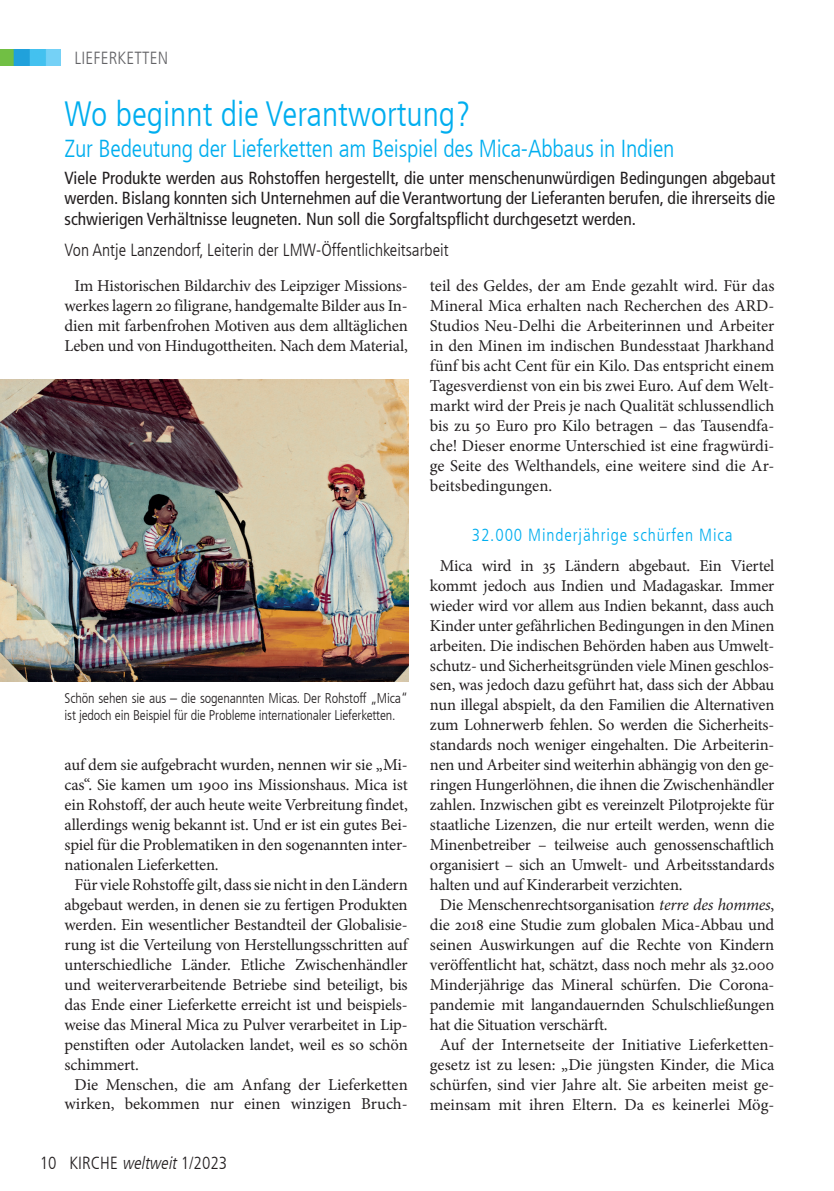
<style>
.page{position:relative;width:834px;height:1191px;background:#fff}
.page>*{position:absolute;margin:0;border:0;box-sizing:border-box;transform-origin:0 0}
.t1{font:300 condensed 35px "Frutiger LT";color:#00aeef}
.t2{font:300 condensed 24.5px "Frutiger LT";letter-spacing:-.01em;color:#00aeef}
.t3{font:condensed 17.5px/20.1px "Frutiger LT";color:#231f20;text-align:justify}
.t4{font:300 condensed 17.5px "Frutiger LT";color:#231f20}
.t5{font:300 condensed 17.5px "Frutiger LT";letter-spacing:.05em;color:#00aeef}
.t6{font:300 condensed 17.5px "Frutiger LT";letter-spacing:.01em;color:#636366}
.t7{font:16.62px/19.9px "Minion Pro";letter-spacing:-.01em;color:#231f20;text-align:center}
.t8{font:300 condensed 14px/16.8px "Frutiger LT";letter-spacing:-.01em;color:#231f20}
.s1{font-style:italic}
</style>
<div class="page">
<img style="left:0;top:50px;width:61px;height:15px">
<img style="left:0;top:379px;width:409px;height:302px">
<p class="t6" style="left:74px;top:48px;width:95px">LIEFERKETTEN</p>
<h1 class="t1" style="left:64px;top:94px;width:407px">Wo beginnt die Verantwortung?</h1>
<p class="t3" style="left:64px;top:168px;width:712px">Viele Produkte werden aus Rohstoffen hergestellt, die unter menschenunwürdigen Bedingungen abgebaut werden. Bislang konnten sich Unternehmen auf die Verantwortung der Lieferanten berufen, die ihrerseits die schwierigen Verhältnisse leugneten. Nun soll die Sorgfaltspflicht durchgesetzt werden.</p>
<p class="t4" style="left:64px;top:240px;width:385px">Von Antje Lanzendorf, Leiterin der LMW-Öffentlichkeitsarbeit</p>
<h2 class="t2" style="left:64px;top:135px;width:611px">Zur Bedeutung der Lieferketten am Beispiel des Mica-Abbaus in Indien</h2>
<p class="t7" style="left:64px;top:276px;width:345px">Im Historischen Bildarchiv des Leipziger Missions&shy;werkes lagern 20 filigrane, handgemalte Bilder aus In&shy;dien mit farbenfrohen Motiven aus dem alltäglichen Leben und von Hindugottheiten. Nach dem Material,</p>
<p class="t8" style="left:64px;top:690px;width:344px">Schön sehen sie aus – die sogenannten Micas. Der Rohstoff „Mica“ ist jedoch ein Beispiel für die Probleme internationaler Lieferketten.</p>
<p class="t7" style="left:64px;top:755px;width:344px">auf dem sie aufgebracht wurden, nennen wir sie „Mi-</p>
<p class="t7" style="left:64px;top:775px;width:345px">cas“. Sie kamen um 1900 ins Missionshaus. Mica ist</p>
<p class="t7" style="left:64px;top:795px;width:345px">ein Rohstoff, der auch heute weite Verbreitung findet,</p>
<p class="t7" style="left:64px;top:815px;width:344px">allerdings wenig bekannt ist. Und er ist ein gutes Bei-</p>
<p class="t7" style="left:64px;top:835px;width:345px">spiel für die Problematiken in den sogenannten inter-</p>
<p class="t7" style="left:64px;top:854px;width:156px">nationalen Lieferketten.</p>
<p class="t7" style="left:74px;top:874px;width:335px">Für viele Rohstoffe gilt, dass sie nicht in den Ländern</p>
<p class="t7" style="left:64px;top:894px;width:344px">abgebaut werden, in denen sie zu fertigen Produkten</p>
<p class="t7" style="left:64px;top:914px;width:344px">werden. Ein wesentlicher Bestandteil der Globalisie-</p>
<p class="t7" style="left:64px;top:934px;width:345px">rung ist die Verteilung von Herstellungsschritten auf</p>
<p class="t7" style="left:64px;top:954px;width:345px">unterschiedliche Länder. Etliche Zwischenhändler</p>
<p class="t7" style="left:64px;top:974px;width:344px">und weiterverarbeitende Betriebe sind beteiligt, bis</p>
<p class="t7" style="left:64px;top:994px;width:345px">das Ende einer Lieferkette erreicht ist und beispiels-</p>
<p class="t7" style="left:64px;top:1014px;width:344px">weise das Mineral Mica zu Pulver verarbeitet in Lip-</p>
<p class="t7" style="left:64px;top:1034px;width:345px">penstiften oder Autolacken landet, weil es so schön</p>
<p class="t7" style="left:64px;top:1054px;width:76px">schimmert.</p>
<p class="t7" style="left:74px;top:1074px;width:335px">Die Menschen, die am Anfang der Lieferketten</p>
<p class="t7" style="left:64px;top:1094px;width:345px">wirken, bekommen nur einen winzigen Bruch-</p>
<p class="t4" style="left:40px;top:1153px;width:189px">10 KIRCHE <span class="s1">weltweit</span>1/2023</p>
<p class="t7" style="left:430px;top:276px;width:346px;text-align:justify">teil des Geldes, der am Ende gezahlt wird. Für das Mineral Mica erhalten nach Recherchen des ARD-Studios Neu-Delhi die Arbeiterinnen und Arbeiter in den Minen im indischen Bundesstaat Jharkhand fünf bis acht Cent für ein Kilo. Das entspricht einem Tagesverdienst von ein bis zwei Euro. Auf dem Welt&shy;markt wird der Preis je nach Qualität schlussendlich bis zu 50 Euro pro Kilo betragen – das Tausendfa&shy;che! Dieser enorme Unterschied ist eine fragwürdi&shy;ge Seite des Welthandels, eine weitere sind die Ar&shy;beitsbedingungen.</p>
<p class="t5" style="left:471px;top:525px;width:262px">32.000 Minderjährige schürfen Mica</p>
<p class="t7" style="left:440px;top:555px;width:336px">Mica wird in 35 Ländern abgebaut. Ein Viertel</p>
<p class="t7" style="left:430px;top:575px;width:346px">kommt jedoch aus Indien und Madagaskar. Immer</p>
<p class="t7" style="left:430px;top:595px;width:346px">wieder wird vor allem aus Indien bekannt, dass auch</p>
<p class="t7" style="left:430px;top:615px;width:346px">Kinder unter gefährlichen Bedingungen in den Minen</p>
<p class="t7" style="left:430px;top:635px;width:346px">arbeiten. Die indischen Behörden haben aus Umwelt-</p>
<p class="t7" style="left:430px;top:655px;width:346px">schutz- und Sicherheitsgründen viele Minen geschlos-</p>
<p class="t7" style="left:430px;top:675px;width:346px">sen, was jedoch dazu geführt hat, dass sich der Abbau</p>
<p class="t7" style="left:430px;top:695px;width:346px">nun illegal abspielt, da den Familien die Alternativen</p>
<p class="t7" style="left:430px;top:715px;width:346px">zum Lohnerwerb fehlen. So werden die Sicherheits-</p>
<p class="t7" style="left:430px;top:735px;width:346px">standards noch weniger eingehalten. Die Arbeiterin-</p>
<p class="t7" style="left:430px;top:755px;width:346px">nen und Arbeiter sind weiterhin abhängig von den ge-</p>
<p class="t7" style="left:430px;top:775px;width:346px">ringen Hungerlöhnen, die ihnen die Zwischenhändler</p>
<p class="t7" style="left:430px;top:795px;width:346px">zahlen. Inzwischen gibt es vereinzelt Pilotprojekte für</p>
<p class="t7" style="left:430px;top:815px;width:346px">staatliche Lizenzen, die nur erteilt werden, wenn die</p>
<p class="t7" style="left:430px;top:835px;width:346px">Minenbetreiber – teilweise auch genossenschaftlich</p>
<p class="t7" style="left:430px;top:855px;width:346px">organisiert – sich an Umwelt- und Arbeitsstandards</p>
<p class="t7" style="left:430px;top:875px;width:254px">halten und auf Kinderarbeit verzichten.</p>
<p class="t7" style="left:440px;top:894px;width:336px">Die Menschenrechtsorganisation <span class="s1">terre des hommes</span>,</p>
<p class="t7" style="left:430px;top:914px;width:346px">die 2018 eine Studie zum globalen Mica-Abbau und</p>
<p class="t7" style="left:430px;top:934px;width:346px">seinen Auswirkungen auf die Rechte von Kindern</p>
<p class="t7" style="left:430px;top:954px;width:346px">veröffentlicht hat, schätzt, dass noch mehr als 32.000</p>
<p class="t7" style="left:430px;top:974px;width:346px">Minderjährige das Mineral schürfen. Die Corona-</p>
<p class="t7" style="left:430px;top:994px;width:346px">pandemie mit langandauernden Schulschließungen</p>
<p class="t7" style="left:430px;top:1014px;width:179px">hat die Situation verschärft.</p>
<p class="t7" style="left:440px;top:1034px;width:336px">Auf der Internetseite der Initiative Lieferketten-</p>
<p class="t7" style="left:430px;top:1054px;width:346px">gesetz ist zu lesen: „Die jüngsten Kinder, die Mica</p>
<p class="t7" style="left:430px;top:1074px;width:346px">schürfen, sind vier Jahre alt. Sie arbeiten meist ge-</p>
<p class="t7" style="left:430px;top:1094px;width:346px">meinsam mit ihren Eltern. Da es keinerlei Mög-</p>
</div>
